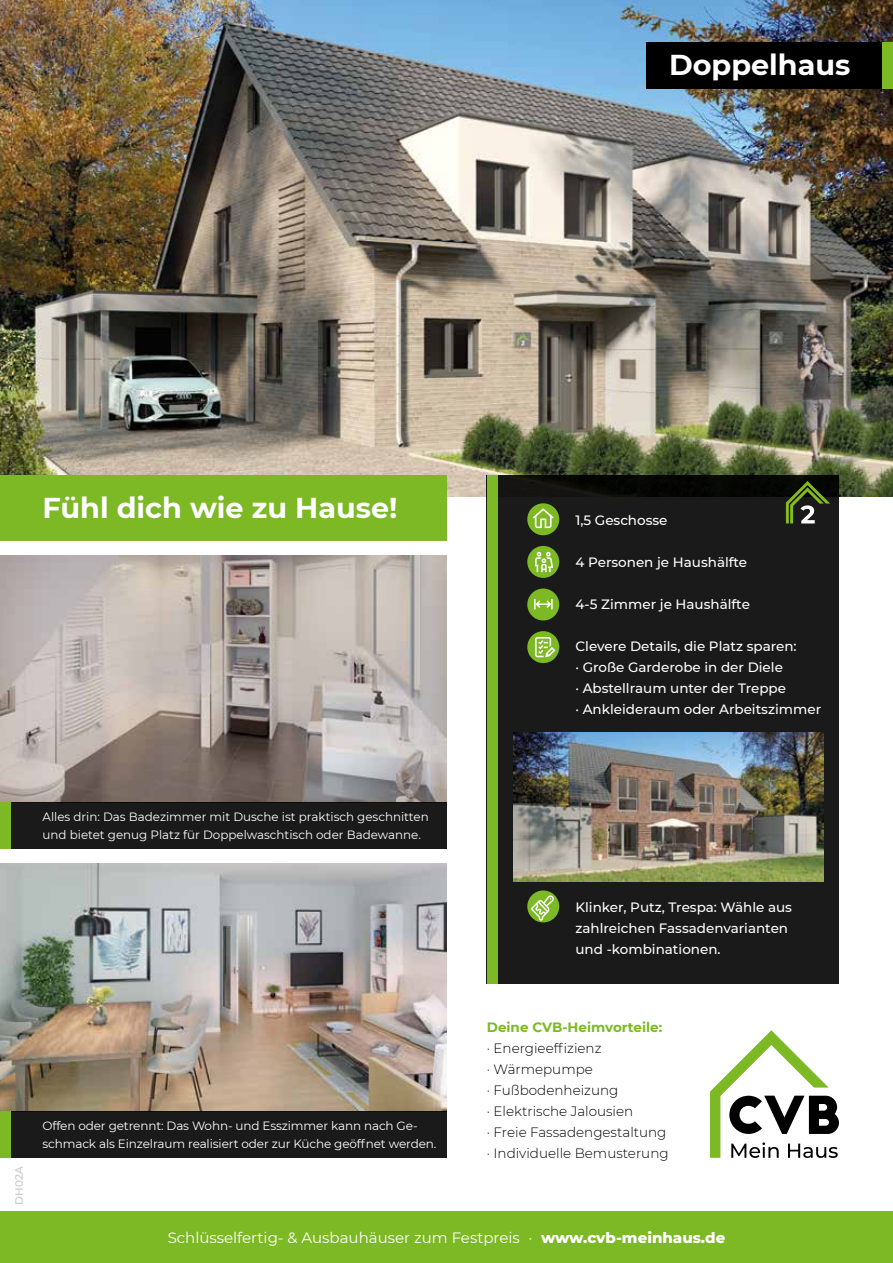
<style>
.page{position:relative;width:893px;height:1263px;background:#fff}
.page>*{position:absolute;margin:0;border:0;box-sizing:border-box;transform-origin:0 0}
.t1{font:700 28.65px "Montserrat";color:#fff}
.t2{font:15px "Montserrat";color:#fff}
.t3{font:500 13.5px/21px "Montserrat";color:#fff}
.t4{font:300 13.5px/21px "Montserrat";color:#000}
.t5{font:700 13.5px "Montserrat";color:#7cb924}
.t6{font:12px/18px "Montserrat";letter-spacing:-.01em;color:#fff}
.t7{font:500 10.5px "Montserrat";color:#c5c6c6}
.s1{font-weight:800}
</style>
<div class="page">
<img style="left:0;top:0;width:893px;height:496px">
<div style="left:0;top:475px;width:446px;height:65px;background:#7cb924"></div>
<img style="left:0;top:863px;width:446px;height:248px">
<img style="left:0;top:555px;width:446px;height:247px">
<div style="left:0;top:802px;width:446px;height:47px;background:#1a1a1a"></div>
<div style="left:0;top:1111px;width:446px;height:47px;background:#1a1a1a"></div>
<div style="left:0;top:802px;width:10px;height:47px;background:#7cb924"></div>
<div style="left:0;top:1111px;width:10px;height:47px;background:#7cb924"></div>
<div style="left:497px;top:475px;width:342px;height:508px;background:#1a1a1a"></div>
<div style="left:527px;top:588px;width:32px;height:32px;background:#7cb924;border-radius:50%"></div>
<svg style="left:534px;top:599px;width:19px;height:10px"></svg>
<div style="left:487px;top:475px;width:10px;height:508px;background:#7cb924"></div>
<div style="left:527px;top:503px;width:32px;height:32px;background:#7cb924;border-radius:50%"></div>
<svg style="left:533px;top:508px;width:21px;height:20px"></svg>
<div style="left:527px;top:631px;width:32px;height:32px;background:#7cb924;border-radius:50%"></div>
<svg style="left:535px;top:637px;width:20px;height:20px"></svg>
<div style="left:527px;top:546px;width:32px;height:32px;background:#7cb924;border-radius:50%"></div>
<svg style="left:535px;top:552px;width:18px;height:20px"></svg>
<svg style="left:710px;top:1030px;width:129px;height:128px"></svg>
<img style="left:513px;top:732px;width:311px;height:149px">
<svg style="left:527px;top:890px;width:32px;height:32px"></svg>
<svg style="left:531px;top:895px;width:23px;height:26px"></svg>
<div style="left:0;top:1212px;width:893px;height:51px;background:#7cb924"></div>
<div style="left:647px;top:43px;width:246px;height:46px;background:#000"></div>
<div style="left:883px;top:43px;width:10px;height:46px;background:#7cb924"></div>
<svg style="left:786px;top:481px;width:44px;height:42px"></svg>
<h1 class="t1" style="left:669px;top:44px;width:183px">Doppelhaus</h1>
<h1 class="t1" style="left:43px;top:487px;width:357px">Fühl dich wie zu Hause!</h1>
<p class="t3" style="left:575px;top:509px;width:94px">1,5 Geschosse</p>
<p class="t3" style="left:575px;top:551px;width:173px">4 Personen je Haushälfte</p>
<p class="t3" style="left:575px;top:593px;width:176px">4-5 Zimmer je Haushälfte</p>
<p class="t3" style="left:575px;top:635px;width:247px">Clevere Details, die Platz sparen:<br>· Große Garderobe in der Diele<br>· Abstellraum unter der Treppe<br>· Ankleideraum oder Arbeitszimmer</p>
<p class="t6" style="left:43px;top:807px;width:388px">Alles drin: Das Badezimmer mit Dusche ist praktisch geschnitten und bietet genug Platz für Doppelwaschtisch oder Badewanne.</p>
<p class="t3" style="left:575px;top:896px;width:218px">Klinker, Putz, Trespa: Wähle aus zahlreichen Fassadenvarianten und -kombinationen.</p>
<p class="t7" style="left:12px;top:1204px;width:39px;rotate:-90deg">DH02A</p>
<p class="t6" style="left:43px;top:1116px;width:395px">Offen oder getrennt: Das Wohn- und Esszimmer kann nach Ge&shy;schmack als Einzelraum realisiert oder zur Küche geöffnet werden.</p>
<p class="t5" style="left:487px;top:1017px;width:177px">Deine CVB-Heimvorteile:</p>
<p class="t4" style="left:487px;top:1037px;width:183px">· Energieeffizienz<br>· Wärmepumpe<br>· Fußbodenheizung<br>· Elektrische Jalousien<br>· Freie Fassadengestaltung · Individuelle Bemusterung</p>
<p class="t2" style="left:168px;top:1227px;width:559px">Schlüsselfertig- &amp; Ausbauhäuser zum Festpreis · <span class="s1">www.cvb-meinhaus.de</span></p>
</div>
